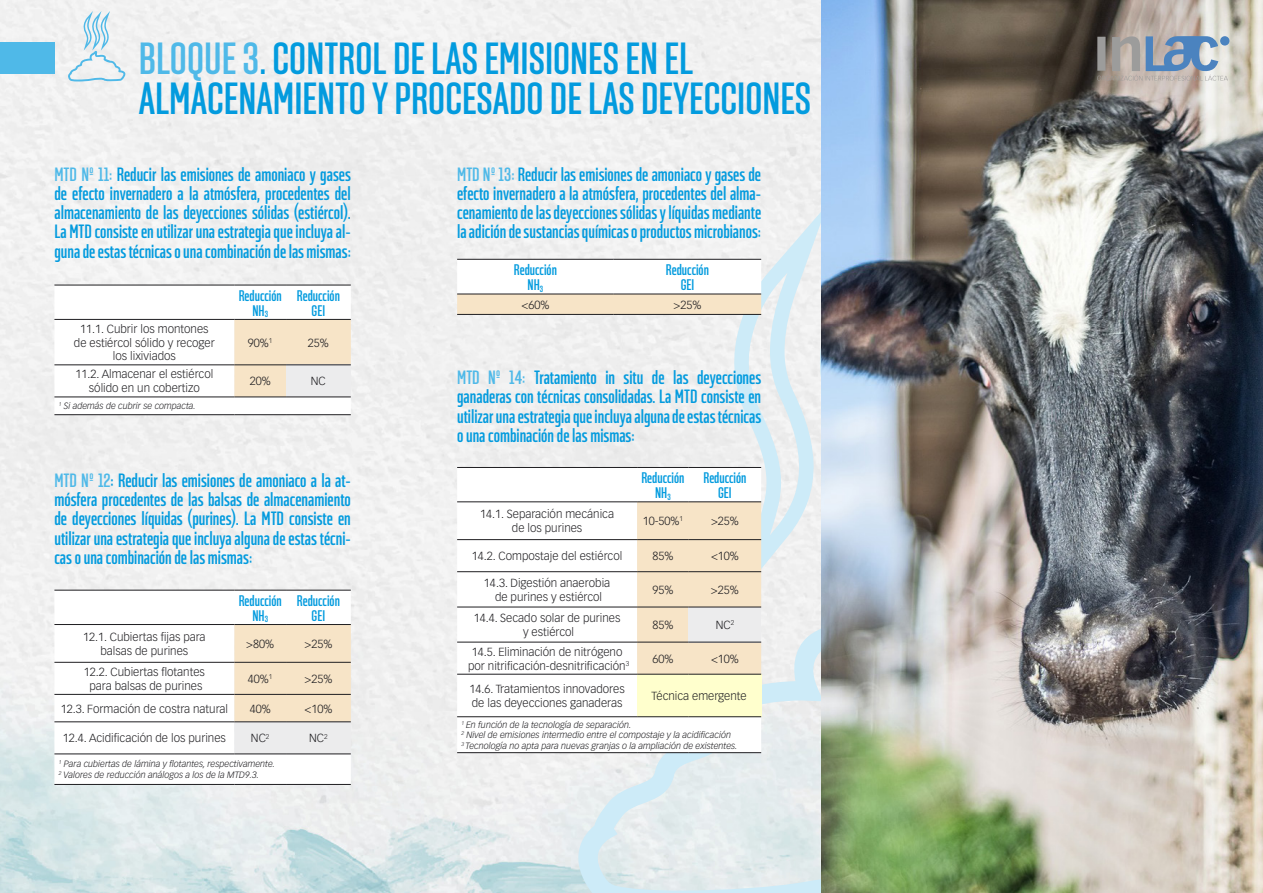
<style>
.page{position:relative;width:1263px;height:893px;background:#fff}
.page>*{position:absolute;margin:0;border:0;box-sizing:border-box;transform-origin:0 0}
.t1{font:500 45px/40.5px "Solido Compressed";color:#039bde}
.t2{font:500 19.2px/19.2px "Solido Compressed";color:#039bde;text-align:justify}
.t3{font:500 15.45px/15.5px "Solido Compressed";color:#039bde;text-align:center}
.t4{font:300 11.55px/13.8px "Vectora LT Std";color:#1f1e21;text-align:center}
.t5{font:italic 300 9px/10.5px "Vectora LT Std";color:#1f1e21}
.s1{color:#4fb9e8}
</style>
<div class="page">
<img style="left:0;top:0;width:822px;height:893px">
<svg style="left:576px;top:674px;width:246px;height:219px;background:#dfe9ec"></svg>
<img style="left:822px;top:0;width:441px;height:893px">
<svg style="left:54px;top:286px;width:297px;height:128px"></svg>
<div style="left:286px;top:365px;width:65px;height:32px;background:#ececed"></div>
<hr style="left:54px;top:285px;width:180px;height:1px;background:#1f1e21">
<hr style="left:234px;top:285px;width:52px;height:1px;background:#1f1e21">
<hr style="left:286px;top:285px;width:65px;height:1px;background:#1f1e21">
<hr style="left:54px;top:319px;width:180px;height:1px;background:#1f1e21">
<hr style="left:54px;top:364px;width:180px;height:1px;background:#1f1e21">
<hr style="left:54px;top:397px;width:180px;height:1px;background:#1f1e21">
<hr style="left:54px;top:414px;width:180px;height:1px;background:#1f1e21">
<hr style="left:234px;top:414px;width:52px;height:1px;background:#1f1e21">
<hr style="left:286px;top:414px;width:65px;height:1px;background:#1f1e21">
<hr style="left:286px;top:319px;width:65px;height:1px;background:#1f1e21">
<hr style="left:234px;top:319px;width:52px;height:1px;background:#1f1e21">
<hr style="left:234px;top:364px;width:52px;height:1px;background:#1f1e21">
<hr style="left:234px;top:397px;width:52px;height:1px;background:#1f1e21">
<hr style="left:286px;top:364px;width:65px;height:1px;background:#1f1e21">
<hr style="left:286px;top:397px;width:65px;height:1px;background:#1f1e21">
<svg style="left:54px;top:591px;width:297px;height:193px"></svg>
<svg style="left:234px;top:625px;width:117px;height:129px;background:#f2e4cf"></svg>
<hr style="left:54px;top:590px;width:180px;height:1px;background:#1f1e21">
<hr style="left:234px;top:590px;width:52px;height:1px;background:#1f1e21">
<hr style="left:286px;top:590px;width:65px;height:1px;background:#1f1e21">
<hr style="left:54px;top:624px;width:180px;height:1px;background:#1f1e21">
<hr style="left:54px;top:694px;width:180px;height:1px;background:#1f1e21">
<hr style="left:54px;top:662px;width:180px;height:1px;background:#1f1e21">
<hr style="left:54px;top:721px;width:180px;height:1px;background:#1f1e21">
<hr style="left:54px;top:754px;width:180px;height:1px;background:#1f1e21">
<hr style="left:54px;top:784px;width:180px;height:1px;background:#1f1e21">
<hr style="left:234px;top:784px;width:52px;height:1px;background:#1f1e21">
<hr style="left:286px;top:784px;width:65px;height:1px;background:#1f1e21">
<hr style="left:234px;top:624px;width:52px;height:1px;background:#1f1e21">
<hr style="left:286px;top:624px;width:65px;height:1px;background:#1f1e21">
<hr style="left:234px;top:662px;width:52px;height:1px;background:#1f1e21">
<hr style="left:286px;top:662px;width:65px;height:1px;background:#1f1e21">
<hr style="left:234px;top:694px;width:52px;height:1px;background:#1f1e21">
<hr style="left:286px;top:694px;width:65px;height:1px;background:#1f1e21">
<hr style="left:234px;top:721px;width:52px;height:1px;background:#1f1e21">
<hr style="left:286px;top:721px;width:65px;height:1px;background:#1f1e21">
<hr style="left:234px;top:754px;width:52px;height:1px;background:#1f1e21">
<hr style="left:286px;top:754px;width:65px;height:1px;background:#1f1e21">
<svg style="left:457px;top:675px;width:304px;height:77px"></svg>
<div style="left:637px;top:674px;width:124px;height:43px;background:#ffffcd"></div>
<hr style="left:457px;top:674px;width:180px;height:1px;background:#1f1e21">
<hr style="left:457px;top:716px;width:180px;height:1px;background:#1f1e21">
<hr style="left:457px;top:752px;width:180px;height:1px;background:#1f1e21">
<hr style="left:637px;top:752px;width:52px;height:1px;background:#1f1e21">
<hr style="left:689px;top:752px;width:72px;height:1px;background:#1f1e21">
<hr style="left:637px;top:674px;width:52px;height:1px;background:#1f1e21">
<hr style="left:689px;top:674px;width:72px;height:1px;background:#1f1e21">
<hr style="left:637px;top:716px;width:52px;height:1px;background:#1f1e21">
<hr style="left:689px;top:716px;width:72px;height:1px;background:#1f1e21">
<div style="left:0;top:43px;width:54px;height:31px;background:#4fb9e8"></div>
<div style="left:1220px;top:36px;width:9px;height:10px;background:#4b83bf;border-radius:50%"></div>
<svg style="left:1097px;top:36px;width:131px;height:45px;background:#9ea7b1"></svg>
<svg style="left:457px;top:204px;width:542px;height:470px"></svg>
<hr style="left:457px;top:259px;width:157px;height:1px;background:#1f1e21">
<hr style="left:614px;top:259px;width:147px;height:1px;background:#1f1e21">
<hr style="left:457px;top:294px;width:157px;height:1px;background:#1f1e21">
<hr style="left:614px;top:294px;width:147px;height:1px;background:#1f1e21">
<hr style="left:457px;top:314px;width:157px;height:1px;background:#1f1e21">
<hr style="left:614px;top:314px;width:147px;height:1px;background:#1f1e21">
<svg style="left:68px;top:11px;width:58px;height:71px"></svg>
<h1 class="t1" style="left:139px;top:40px;width:674px"><span class="s1">BLOQUE 3</span>. CONTROL DE LAS EMISIONES EN EL<br>ALMACENAMIENTO Y PROCESADO DE LAS DEYECCIONES</h1>
<p class="t2" style="left:54px;top:165px;width:298px"><span class="s1">MTD Nº 11:</span> Reducir las emisiones de amoniaco y gases de efecto invernadero a la atmósfera, procedentes del almacenamiento de las deyecciones sólidas (estiércol).<br>La MTD consiste en utilizar una estrategia que incluya al&shy;guna de estas técnicas o una combinación de las mismas:</p>
<p class="t4" style="left:74px;top:322px;width:142px">11.1. Cubrir los montones de estiércol sólido y recoger los lixiviados</p>
<p class="t3" style="left:239px;top:288px;width:44px">Reducción<br>NH<sub>3</sub></p>
<p class="t3" style="left:297px;top:288px;width:44px">Reducción<br>GEI</p>
<p class="t4" style="left:248px;top:336px;width:26px">90%<sup>1</sup></p>
<p class="t4" style="left:308px;top:336px;width:22px">25%</p>
<p class="t4" style="left:76px;top:368px;width:139px">11.2. Almacenar el estiércol sólido en un cobertizo</p>
<p class="t4" style="left:250px;top:375px;width:22px">20%</p>
<p class="t4" style="left:311px;top:375px;width:16px">NC</p>
<p class="t5" style="left:59px;top:401px;width:139px"><sup>1</sup> Si además de cubrir se compacta.</p>
<p class="t2" style="left:54px;top:472px;width:298px"><span class="s1">MTD Nº 12</span>: Reducir las emisiones de amoniaco a la at&shy;mósfera procedentes de las balsas de almacenamiento de deyecciones líquidas (purines). La MTD consiste en utilizar una estrategia que incluya alguna de estas técni&shy;cas o una combinación de las mismas:</p>
<p class="t3" style="left:239px;top:593px;width:44px">Reducción<br>NH<sub>3</sub></p>
<p class="t3" style="left:297px;top:593px;width:44px">Reducción<br>GEI</p>
<p class="t4" style="left:83px;top:630px;width:124px">12.1. Cubiertas fijas para balsas de purines</p>
<p class="t4" style="left:246px;top:637px;width:29px">&gt;80%</p>
<p class="t4" style="left:304px;top:637px;width:29px">&gt;25%</p>
<p class="t4" style="left:84px;top:665px;width:122px">12.2. Cubiertas flotantes para balsas de purines</p>
<p class="t4" style="left:248px;top:672px;width:26px">40%<sup>1</sup></p>
<p class="t4" style="left:304px;top:672px;width:29px">&gt;25%</p>
<p class="t4" style="left:61px;top:702px;width:169px">12.3. Formación de costra natural</p>
<p class="t4" style="left:250px;top:702px;width:22px">40%</p>
<p class="t4" style="left:304px;top:702px;width:29px">&lt;10%</p>
<p class="t4" style="left:63px;top:731px;width:165px">12.4. Acidificación de los purines</p>
<p class="t4" style="left:251px;top:731px;width:20px">NC<sup>2</sup></p>
<p class="t4" style="left:309px;top:731px;width:20px">NC<sup>2</sup></p>
<p class="t5" style="left:59px;top:759px;width:218px"><sup>1</sup> Para cubiertas de lámina y flotantes, respectivamente.<br><sup>2</sup> Valores de reducción análogos a los de la MTD9.3.</p>
<p class="t2" style="left:457px;top:165px;width:306px"><span class="s1">MTD Nº 13:</span> Reducir las emisiones de amoniaco y gases de efecto invernadero a la atmósfera, procedentes del alma&shy;cenamiento de las deyecciones sólidas y líquidas mediante la adición de sustancias químicas o productos microbianos:</p>
<p class="t3" style="left:514px;top:263px;width:44px">Reducción<br>NH<sub>3</sub></p>
<p class="t3" style="left:666px;top:263px;width:44px">Reducción<br>GEI</p>
<p class="t4" style="left:521px;top:298px;width:29px">&lt;60%</p>
<p class="t4" style="left:673px;top:298px;width:29px">&gt;25%</p>
<p class="t2" style="left:457px;top:369px;width:306px"><span class="s1">MTD Nº 14:</span> Tratamiento in situ de las deyecciones ganaderas con técnicas consolidadas. La MTD consiste en utilizar una estrategia que incluya alguna de estas técnicas o una combinación de las mismas:</p>
<p class="t3" style="left:641px;top:471px;width:44px">Reducción<br>NH<sub>3</sub></p>
<p class="t3" style="left:703px;top:471px;width:44px">Reducción<br>GEI</p>
<p class="t4" style="left:480px;top:507px;width:135px">14.1. Separación mecánica de los purines</p>
<p class="t4" style="left:643px;top:514px;width:42px">10-50%<sup>1</sup></p>
<p class="t4" style="left:711px;top:514px;width:29px">&gt;25%</p>
<p class="t4" style="left:472px;top:549px;width:152px">14.2. Compostaje del estiércol</p>
<p class="t4" style="left:652px;top:549px;width:22px">85%</p>
<p class="t4" style="left:711px;top:549px;width:29px">&lt;10%</p>
<p class="t4" style="left:484px;top:576px;width:128px">14.3. Digestión anaerobia de purines y estiércol</p>
<p class="t4" style="left:652px;top:583px;width:22px">95%</p>
<p class="t4" style="left:711px;top:583px;width:29px">&gt;25%</p>
<p class="t4" style="left:474px;top:611px;width:148px">14.4. Secado solar de purines y estiércol</p>
<p class="t4" style="left:652px;top:618px;width:22px">85%</p>
<p class="t4" style="left:716px;top:618px;width:20px">NC<sup>2</sup></p>
<p class="t4" style="left:468px;top:645px;width:163px">14.5. Eliminación de nitrógeno por nitrificación-desnitrificación<sup>3</sup></p>
<p class="t4" style="left:652px;top:652px;width:22px">60%</p>
<p class="t4" style="left:711px;top:652px;width:29px">&lt;10%</p>
<p class="t4" style="left:470px;top:682px;width:157px;text-align:left">14.6. Tratamientos innovadores de las deyecciones ganaderas</p>
<p class="t4" style="left:652px;top:689px;width:97px">Técnica emergente</p>
<p class="t5" style="left:461px;top:719px;width:278px"><sup>1</sup> En función de la tecnología de separación.<br><sup>2</sup> Nivel de emisiones intermedio entre el compostaje y la acidificación<br><sup>3</sup> Tecnología no apta para nuevas granjas o la ampliación de existentes.</p>
</div>
